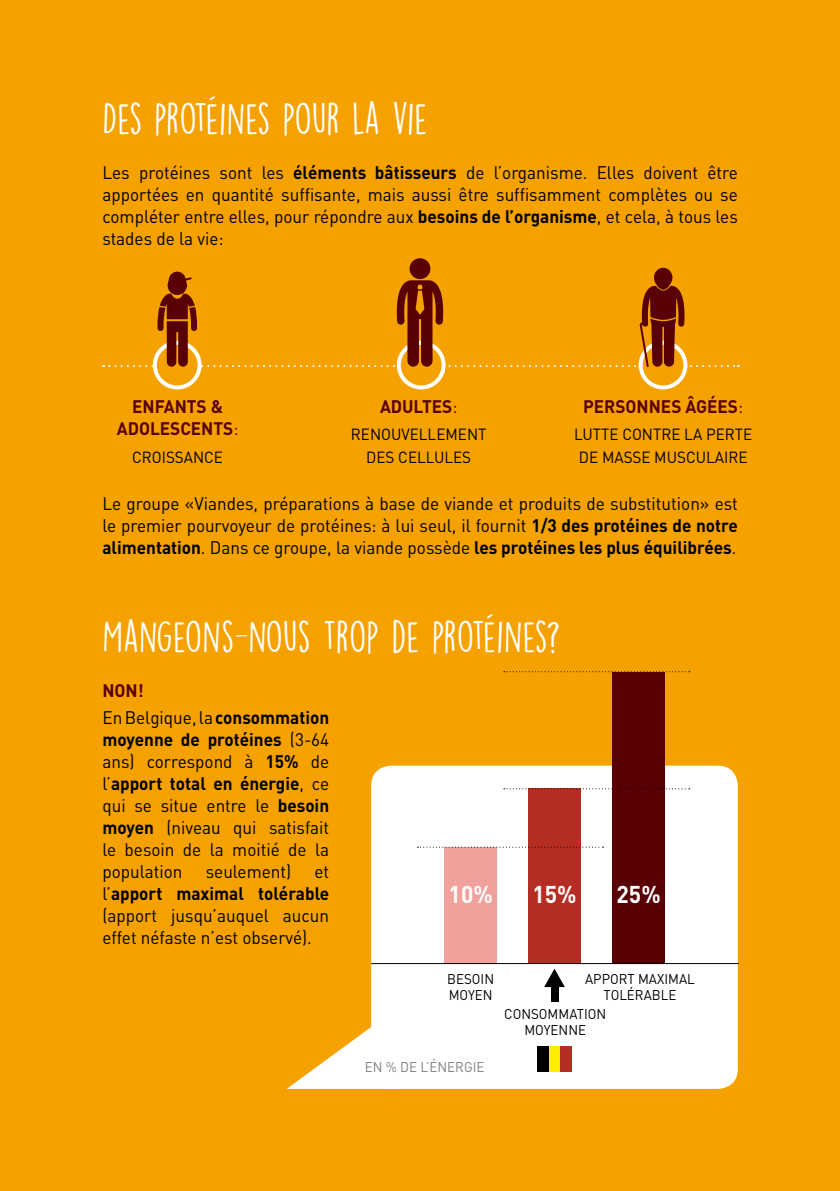
<style>
.page{position:relative;width:840px;height:1191px;background:#fff}
.page>*{position:absolute;margin:0;border:0;box-sizing:border-box;transform-origin:0 0}
.t1{font:40px "DK Lemon Yellow Sun";color:#fff}
.t2{font:40px "DK Lemon Yellow Sun";letter-spacing:-.025em;color:#fff}
.t3{font:700 24px "DIN";color:#fff;scale:.95 1}
.t4{font:18px/22px "DIN";color:#000;text-align:justify;scale:.95 1}
.t5{font:700 18px/22px "DIN";color:#580006;text-align:center;scale:.95 1}
.t6{font:16px/22px "DIN";color:#000;text-align:center;scale:.95 1}
.t7{font:14px/16px "DIN";color:#000;text-align:center;scale:.95 1}
.t8{font:14px "DIN";color:#818084;scale:.95 1}
.s1{font-weight:700}
.s2{font-weight:400}
.s3{font-weight:700;color:#580006}
</style>
<div class="page">
<div style="left:0;top:0;width:839px;height:1191px;background:#f5a100"></div>
<div style="left:371px;top:765px;width:366px;height:324px;background:#fff;border-radius:20px"></div>
<svg style="left:286px;top:1015px;width:101px;height:74px"></svg>
<div style="left:153px;top:341px;width:48px;height:48px;border:4px solid #fff;border-radius:50%"></div>
<div style="left:396px;top:341px;width:49px;height:48px;border:4px solid #fff;border-radius:50%"></div>
<div style="left:638px;top:341px;width:49px;height:48px;border:4px solid #fff;border-radius:50%"></div>
<div style="left:653px;top:268px;width:19px;height:22px;background:#580006;border-radius:10px"></div>
<div style="left:409px;top:258px;width:21px;height:21px;background:#580006;border-radius:50%"></div>
<div style="left:536px;top:1046px;width:12px;height:25px;background:#000"></div>
<div style="left:548px;top:1046px;width:12px;height:25px;background:#ffed00"></div>
<div style="left:560px;top:1046px;width:12px;height:25px;background:#b62d24"></div>
<div style="left:612px;top:672px;width:52px;height:292px;background:#580006"></div>
<div style="left:528px;top:789px;width:52px;height:175px;background:#b62d24"></div>
<div style="left:444px;top:847px;width:52px;height:117px;background:#f1a19c"></div>
<svg style="left:417px;top:846px;width:186px;height:1px"></svg>
<hr style="left:371px;top:963px;width:367px;height:1px;background:#000">
<svg style="left:503px;top:671px;width:186px;height:1px"></svg>
<svg style="left:503px;top:788px;width:186px;height:1px"></svg>
<svg style="left:544px;top:968px;width:20px;height:19px"></svg>
<div style="left:550px;top:985px;width:8px;height:16px;background:#000"></div>
<div style="left:169px;top:272px;width:17px;height:17px;background:#580006;border-radius:50%"></div>
<svg style="left:103px;top:276px;width:635px;height:92px"></svg>
<h1 class="t2" style="left:102px;top:98px;width:327px">DES PROTÉINES POUR LA VIE</h1>
<p class="t4" style="left:102px;top:164px;width:670px">Les protéines sont les <span class="s1">éléments bâtisseurs</span> de l’organisme. Elles doivent être apportées en quantité suffisante, mais aussi être suffisamment complètes ou se compléter entre elles, pour répondre aux <span class="s1">besoins de l’organisme</span>, et cela, à tous les stades de la vie:</p>
<p class="t5" style="left:117px;top:397px;width:129px">ENFANTS &amp;<br>ADOLESCENTS<span class="s2">:</span></p>
<p class="t6" style="left:132px;top:447px;width:97px">CROISSANCE</p>
<p class="t5" style="left:380px;top:397px;width:83px">ADULTES<span class="s2">:</span></p>
<p class="t6" style="left:351px;top:425px;width:144px">RENOUVELLEMENT<br>DES CELLULES</p>
<p class="t5" style="left:583px;top:397px;width:170px">PERSONNES ÂGÉES<span class="s2">:</span></p>
<p class="t6" style="left:573px;top:425px;width:189px;text-align:left">LUTTE CONTRE LA PERTE<br>DE MASSE MUSCULAIRE</p>
<p class="t4" style="left:102px;top:494px;width:670px">Le groupe «Viandes, préparations à base de viande et produits de substitution» est le premier pourvoyeur de protéines: à lui seul, il fournit <span class="s1">1/3 des protéines de notre alimentation</span>. Dans ce groupe, la viande possède <span class="s1">les protéines les plus équilibrées</span>.</p>
<h1 class="t1" style="left:102px;top:615px;width:459px">MANGEONS<sup>-</sup>NOUS TROP DE PROTÉINES?</h1>
<p class="t4" style="left:102px;top:678px;width:240px;line-height:27.6px"><span class="s3">NON!<br></span>En Belgique, la <span class="s1">consommation</span></p>
<p class="t4" style="left:102px;top:731px;width:240px"><span class="s1">moyenne de protéines</span> (3-64 ans) correspond à <span class="s1">15%</span> de l’<span class="s1">apport total en énergie</span>, ce qui se situe entre le <span class="s1">besoin moyen</span> (niveau qui satisfait le besoin de la moitié de la population</p>
<p class="t4" style="left:206px;top:863px;width:91px">seulement)</p>
<p class="t4" style="left:102px;top:863px;width:240px;text-indent:212px">et l’<span class="s1">apport maximal tolérable </span>(apport jusqu’auquel aucun effet néfaste n’est observé).</p>
<h2 class="t3" style="left:448px;top:886px;width:48px">10%</h2>
<h2 class="t3" style="left:532px;top:886px;width:48px">15%</h2>
<h2 class="t3" style="left:616px;top:886px;width:48px">25%</h2>
<p class="t7" style="left:447px;top:973px;width:51px;text-align:left">BESOIN<br>MOYEN</p>
<p class="t7" style="left:585px;top:973px;width:117px">APPORT MAXIMAL<br>TOLÉRABLE</p>
<p class="t7" style="left:504px;top:1007px;width:109px">CONSOMMATION<br>MOYENNE</p>
<p class="t8" style="left:364px;top:1062px;width:127px">EN % DE L’ÉNERGIE</p>
</div>
